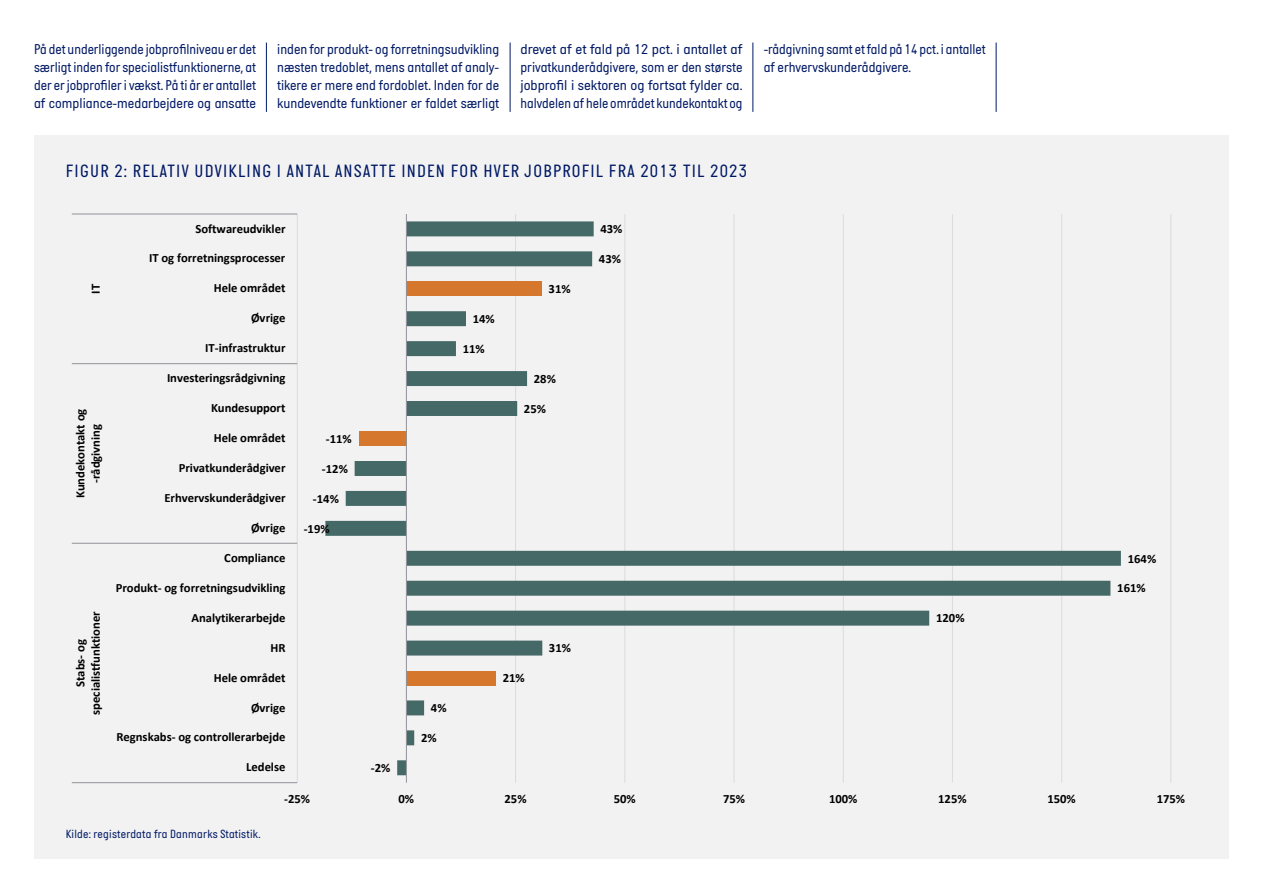
<style>
.page{position:relative;width:1263px;height:893px;background:#fff}
.page>*{position:absolute;margin:0;border:0;box-sizing:border-box;transform-origin:0 0}
.t1{font:18px "Italian Plate No 2";letter-spacing:.07em;color:#001965}
.t2{font:14.4px/18px "Italian Plate No 2";color:#001965;text-align:justify}
.t3{font:14.4px/18px "Italian Plate No 2";color:#001965;text-align:justify;scale:1.06 1}
.t4{font:700 12.6px/15.3px "Calibri";letter-spacing:-.005em;color:#000;text-align:center}
.t5{font:12px "Italian Plate No 2";letter-spacing:.02em;color:#001965}
</style>
<div class="page">
<div style="left:34px;top:135px;width:1195px;height:724px;background:#f2f2f2"></div>
<hr style="left:297px;top:214px;width:1px;height:569px;background:#dbdbdb">
<hr style="left:515px;top:214px;width:1px;height:569px;background:#dbdbdb">
<hr style="left:624px;top:214px;width:1px;height:569px;background:#dbdbdb">
<hr style="left:733px;top:214px;width:1px;height:569px;background:#dbdbdb">
<hr style="left:843px;top:214px;width:1px;height:569px;background:#dbdbdb">
<hr style="left:952px;top:214px;width:1px;height:569px;background:#dbdbdb">
<hr style="left:1061px;top:214px;width:1px;height:569px;background:#dbdbdb">
<hr style="left:1170px;top:214px;width:1px;height:569px;background:#dbdbdb">
<hr style="left:1262px;top:214px;width:1px;height:569px;background:#dbdbdb">
<svg style="left:325px;top:221px;width:796px;height:554px"></svg>
<hr style="left:406px;top:214px;width:1px;height:569px;background:#919399">
<hr style="left:115px;top:214px;width:182px;height:1px;background:#919399">
<hr style="left:115px;top:363px;width:182px;height:1px;background:#919399">
<hr style="left:115px;top:543px;width:182px;height:1px;background:#919399">
<hr style="left:115px;top:782px;width:182px;height:1px;background:#919399">
<hr style="left:72px;top:214px;width:43px;height:1px;background:#919399">
<hr style="left:72px;top:363px;width:43px;height:1px;background:#919399">
<hr style="left:72px;top:543px;width:43px;height:1px;background:#919399">
<hr style="left:72px;top:782px;width:43px;height:1px;background:#919399">
<hr style="left:266px;top:43px;width:1px;height:69px;background:#001965">
<hr style="left:510px;top:43px;width:1px;height:69px;background:#001965">
<hr style="left:753px;top:43px;width:1px;height:69px;background:#001965">
<hr style="left:996px;top:43px;width:1px;height:69px;background:#001965">
<p class="t2" style="left:34px;top:40px;width:223px">På det underliggende jobprofilniveau er det særligt inden for specialistfunktionerne, at der er jobprofiler i vækst. På ti år er antallet af compliance-medarbejdere og ansatte</p>
<p class="t2" style="left:277px;top:40px;width:223px">inden for produkt- og forretningsudvikling næsten tredoblet, mens antallet af analy&shy;tikere er mere end fordoblet. Inden for de kundevendte funktioner er faldet særligt</p>
<p class="t3" style="left:520px;top:40px;width:211px">drevet af et fald på 12 pct. i antallet af privatkunderådgivere, som er den største jobprofil i sektoren og fortsat fylder ca. halvdelen af hele området kundekontakt og</p>
<p class="t2" style="left:764px;top:40px;width:223px">-rådgivning samt et fald på 14 pct. i antallet af erhvervskunderådgivere.</p>
<h1 class="t1" style="left:66px;top:161px;width:683px">FIGUR 2: RELATIV UDVIKLING I ANTAL ANSATTE INDEN FOR HVER JOBPROFIL FRA 2013 TIL 2023</h1>
<p class="t4" style="left:88px;top:294px;width:11px;rotate:-90deg">IT</p>
<p class="t4" style="left:73px;top:498px;width:91px;rotate:-90deg">Kundekontakt og -rådgivning</p>
<p class="t4" style="left:73px;top:715px;width:105px;rotate:-90deg">Stabs- og specialistfunktioner</p>
<p class="t4" style="left:196px;top:221px;width:92px">Softwareudvikler</p>
<p class="t4" style="left:149px;top:250px;width:138px">IT og forretningsprocesser</p>
<p class="t4" style="left:214px;top:280px;width:73px">Hele området</p>
<p class="t4" style="left:251px;top:310px;width:36px">Øvrige</p>
<p class="t4" style="left:205px;top:340px;width:82px">IT-infrastruktur</p>
<p class="t4" style="left:167px;top:370px;width:120px">Investeringsrådgivning</p>
<p class="t4" style="left:211px;top:400px;width:76px">Kundesupport</p>
<p class="t4" style="left:214px;top:430px;width:73px">Hele området</p>
<p class="t4" style="left:179px;top:460px;width:108px">Privatkunderådgiver</p>
<p class="t4" style="left:164px;top:490px;width:123px">Erhvervskunderådgiver</p>
<p class="t4" style="left:251px;top:520px;width:36px">Øvrige</p>
<p class="t4" style="left:224px;top:550px;width:63px">Compliance</p>
<p class="t4" style="left:116px;top:580px;width:171px">Produkt- og forretningsudvikling</p>
<p class="t4" style="left:191px;top:610px;width:96px">Analytikerarbejde</p>
<p class="t4" style="left:270px;top:640px;width:17px">HR</p>
<p class="t4" style="left:214px;top:670px;width:73px">Hele området</p>
<p class="t4" style="left:251px;top:699px;width:36px">Øvrige</p>
<p class="t4" style="left:116px;top:729px;width:170px">Regnskabs- og controllerarbejde</p>
<p class="t4" style="left:246px;top:759px;width:41px">Ledelse</p>
<p class="t4" style="left:326px;top:431px;width:27px">-11%</p>
<p class="t4" style="left:322px;top:461px;width:27px">-12%</p>
<p class="t4" style="left:313px;top:491px;width:27px">-14%</p>
<p class="t4" style="left:304px;top:521px;width:27px">-19%</p>
<p class="t4" style="left:371px;top:760px;width:21px">-2%</p>
<p class="t4" style="left:473px;top:311px;width:24px">14%</p>
<p class="t4" style="left:463px;top:341px;width:24px">11%</p>
<p class="t4" style="left:549px;top:281px;width:24px">31%</p>
<p class="t4" style="left:600px;top:221px;width:24px">43%</p>
<p class="t4" style="left:599px;top:251px;width:24px">43%</p>
<p class="t4" style="left:534px;top:371px;width:24px">28%</p>
<p class="t4" style="left:524px;top:401px;width:24px">25%</p>
<p class="t4" style="left:431px;top:700px;width:17px">4%</p>
<p class="t4" style="left:421px;top:730px;width:17px">2%</p>
<p class="t4" style="left:503px;top:670px;width:24px">21%</p>
<p class="t4" style="left:549px;top:640px;width:24px">31%</p>
<p class="t4" style="left:936px;top:610px;width:30px">120%</p>
<p class="t4" style="left:1128px;top:550px;width:30px">164%</p>
<p class="t4" style="left:1117px;top:580px;width:30px">161%</p>
<p class="t5" style="left:66px;top:827px;width:196px">Kilde: registerdata fra Danmarks Statistik.</p>
<p class="t4" style="left:284px;top:791px;width:27px">-25%</p>
<p class="t4" style="left:399px;top:791px;width:17px">0%</p>
<p class="t4" style="left:505px;top:791px;width:23px">25%</p>
<p class="t4" style="left:614px;top:791px;width:23px">50%</p>
<p class="t4" style="left:723px;top:791px;width:23px">75%</p>
<p class="t4" style="left:829px;top:791px;width:30px">100%</p>
<p class="t4" style="left:938px;top:791px;width:30px">125%</p>
<p class="t4" style="left:1047px;top:791px;width:30px">150%</p>
<p class="t4" style="left:1157px;top:791px;width:30px">175%</p>
</div>
